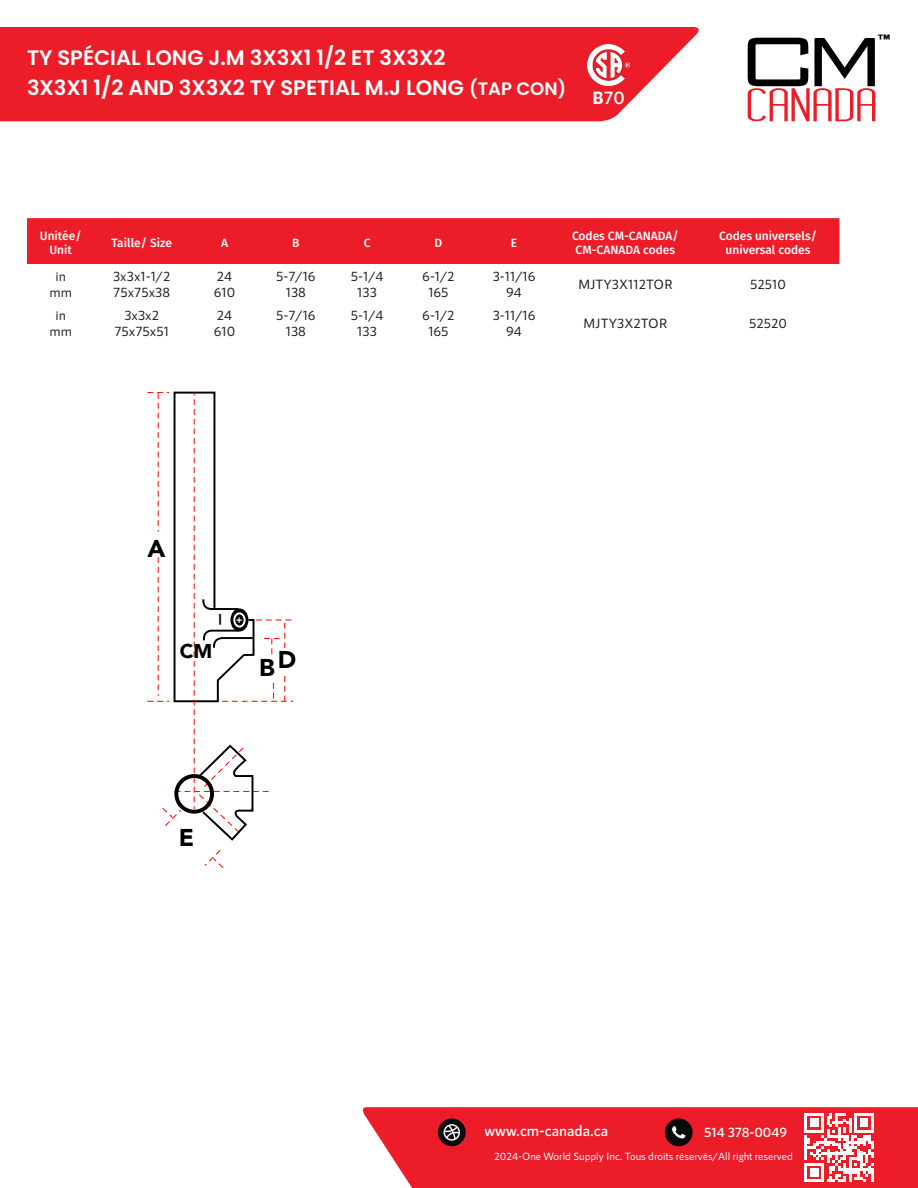
<style>
.page{position:relative;width:918px;height:1188px;background:#fff}
.page>*{position:absolute;margin:0;border:0;box-sizing:border-box;transform-origin:0 0}
.t1{font:900 24.3px "Avenir";color:#000}
.t2{font:600 21px "Poppins";color:#fff}
.t3{font:900 19.95px "Avenir";color:#000}
.t4{font:600 18px "RNS Sanz SC";color:#fff}
.t5{font:italic 17.4px "Cubano";color:#000;scale:1.08 1}
.t6{font:600 15px "RNS Sanz";color:#fff}
.Style_de_paragraphe_1{font:500 13.5px "RNS Sanz";color:#231f20}
.t7{font:600 13.5px "RNS Sanz";color:#fff}
.t8{font:900 13.2px "Arial";color:#000}
.t9{font:500 12px/14.4px "Fira Sans";color:#fff;text-align:center}
.t10{font:500 10.5px "RNS Sanz";color:#fff}
.t11{font:900 9.45px "Avenir";color:#fff}
.s1{font-size:18px}
.s2{font-weight:700}
</style>
<div class="page">
<svg style="left:748px;top:38px;width:127px;height:83px"></svg>
<div style="left:0;top:27px;width:699px;height:94px;background:#ec1c29"></div>
<div style="left:362px;top:1107px;width:556px;height:81px;background:#ec1c29"></div>
<div style="left:438px;top:1119px;width:28px;height:27px;background:#070a0b;border-radius:50%"></div>
<svg style="left:444px;top:1124px;width:16px;height:17px"></svg>
<div style="left:665px;top:1119px;width:28px;height:27px;background:#070a0b;border-radius:50%"></div>
<svg style="left:672px;top:1126px;width:13px;height:13px"></svg>
<svg style="left:805px;top:1113px;width:69px;height:69px"></svg>
<img style="left:588px;top:44px;width:41px;height:42px">
<div style="left:27px;top:218px;width:812px;height:46px;background:#ec1c29"></div>
<svg style="left:204px;top:850px;width:20px;height:18px"></svg>
<svg style="left:147px;top:391px;width:146px;height:450px"></svg>
<div style="left:174px;top:774px;width:40px;height:40px;border:4px solid #000;border-radius:50%"></div>
<p class="t2" style="left:27px;top:46px;width:420px">TY SPÉCIAL LONG J.M 3X3X1 1/2 ET 3X3X2</p>
<p class="t2" style="left:27px;top:76px;width:541px">3X3X1 1/2 AND 3X3X2 TY SPETIAL M.J LONG <span class="s1">(TAP CON)</span></p>
<h3 class="t4" style="left:592px;top:87px;width:34px"><span class="s2">B</span>70</h3>
<p class="t9" style="left:40px;top:228px;width:43px">Unitée/<br>Unit</p>
<p class="t9" style="left:112px;top:235px;width:62px">Taille/ Size</p>
<p class="t9" style="left:221px;top:235px;width:8px">A</p>
<p class="t9" style="left:292px;top:235px;width:9px">B</p>
<p class="t9" style="left:364px;top:235px;width:8px">C</p>
<p class="t9" style="left:435px;top:235px;width:9px">D</p>
<p class="t9" style="left:511px;top:235px;width:8px">E</p>
<p class="t9" style="left:572px;top:228px;width:108px">Codes CM-CANADA/<br>CM-CANADA codes</p>
<p class="t9" style="left:719px;top:228px;width:99px">Codes universels/</p>
<p class="t9" style="left:726px;top:242px;width:86px">universal codes</p>
<p class="Style_de_paragraphe_1" style="left:56px;top:268px;width:12px">in</p>
<p class="Style_de_paragraphe_1" style="left:50px;top:284px;width:24px">mm</p>
<p class="Style_de_paragraphe_1" style="left:56px;top:307px;width:12px">in</p>
<p class="Style_de_paragraphe_1" style="left:50px;top:323px;width:24px">mm</p>
<p class="Style_de_paragraphe_1" style="left:113px;top:268px;width:59px">3x3x1-1/2</p>
<p class="Style_de_paragraphe_1" style="left:113px;top:284px;width:58px">75x75x38</p>
<p class="Style_de_paragraphe_1" style="left:124px;top:307px;width:36px">3x3x2</p>
<p class="Style_de_paragraphe_1" style="left:114px;top:323px;width:56px">75x75x51</p>
<p class="Style_de_paragraphe_1" style="left:217px;top:268px;width:17px">24</p>
<p class="Style_de_paragraphe_1" style="left:214px;top:284px;width:23px">610</p>
<p class="Style_de_paragraphe_1" style="left:217px;top:307px;width:17px">24</p>
<p class="Style_de_paragraphe_1" style="left:214px;top:323px;width:23px">610</p>
<p class="Style_de_paragraphe_1" style="left:276px;top:268px;width:41px">5-7/16</p>
<p class="Style_de_paragraphe_1" style="left:286px;top:284px;width:22px">138</p>
<p class="Style_de_paragraphe_1" style="left:276px;top:307px;width:41px">5-7/16</p>
<p class="Style_de_paragraphe_1" style="left:286px;top:323px;width:22px">138</p>
<p class="Style_de_paragraphe_1" style="left:351px;top:268px;width:34px">5-1/4</p>
<p class="Style_de_paragraphe_1" style="left:357px;top:284px;width:21px">133</p>
<p class="Style_de_paragraphe_1" style="left:351px;top:307px;width:34px">5-1/4</p>
<p class="Style_de_paragraphe_1" style="left:357px;top:323px;width:21px">133</p>
<p class="Style_de_paragraphe_1" style="left:422px;top:268px;width:34px">6-1/2</p>
<p class="Style_de_paragraphe_1" style="left:428px;top:284px;width:22px">165</p>
<p class="Style_de_paragraphe_1" style="left:422px;top:307px;width:34px">6-1/2</p>
<p class="Style_de_paragraphe_1" style="left:428px;top:323px;width:22px">165</p>
<p class="Style_de_paragraphe_1" style="left:493px;top:268px;width:44px">3-11/16</p>
<p class="Style_de_paragraphe_1" style="left:506px;top:284px;width:17px">94</p>
<p class="Style_de_paragraphe_1" style="left:493px;top:307px;width:44px">3-11/16</p>
<p class="Style_de_paragraphe_1" style="left:506px;top:323px;width:17px">94</p>
<p class="Style_de_paragraphe_1" style="left:578px;top:276px;width:96px">MJTY3X112TOR</p>
<p class="Style_de_paragraphe_1" style="left:750px;top:276px;width:37px">52510</p>
<p class="Style_de_paragraphe_1" style="left:583px;top:315px;width:86px">MJTY3X2TOR</p>
<p class="Style_de_paragraphe_1" style="left:749px;top:315px;width:39px">52520</p>
<p class="t8" style="left:878px;top:30px;width:14px">™</p>
<p class="t1" style="left:147px;top:528px;width:19px">A</p>
<p class="t3" style="left:180px;top:634px;width:34px">CM</p>
<p class="t5" style="left:239px;top:614px;width:12px;rotate:90deg">_</p>
<p class="t11" style="left:236px;top:611px;width:8px">+</p>
<p class="t1" style="left:259px;top:643px;width:39px">BD</p>
<p class="t1" style="left:179px;top:816px;width:17px">E</p>
<p class="t6" style="left:484px;top:1122px;width:125px">www.cm-canada.ca</p>
<p class="t7" style="left:704px;top:1124px;width:85px">514 378-0049</p>
<p class="t10" style="left:494px;top:1150px;width:300px">2024-One World Supply Inc. Tous droits réservés/All right reserved</p>
</div>
